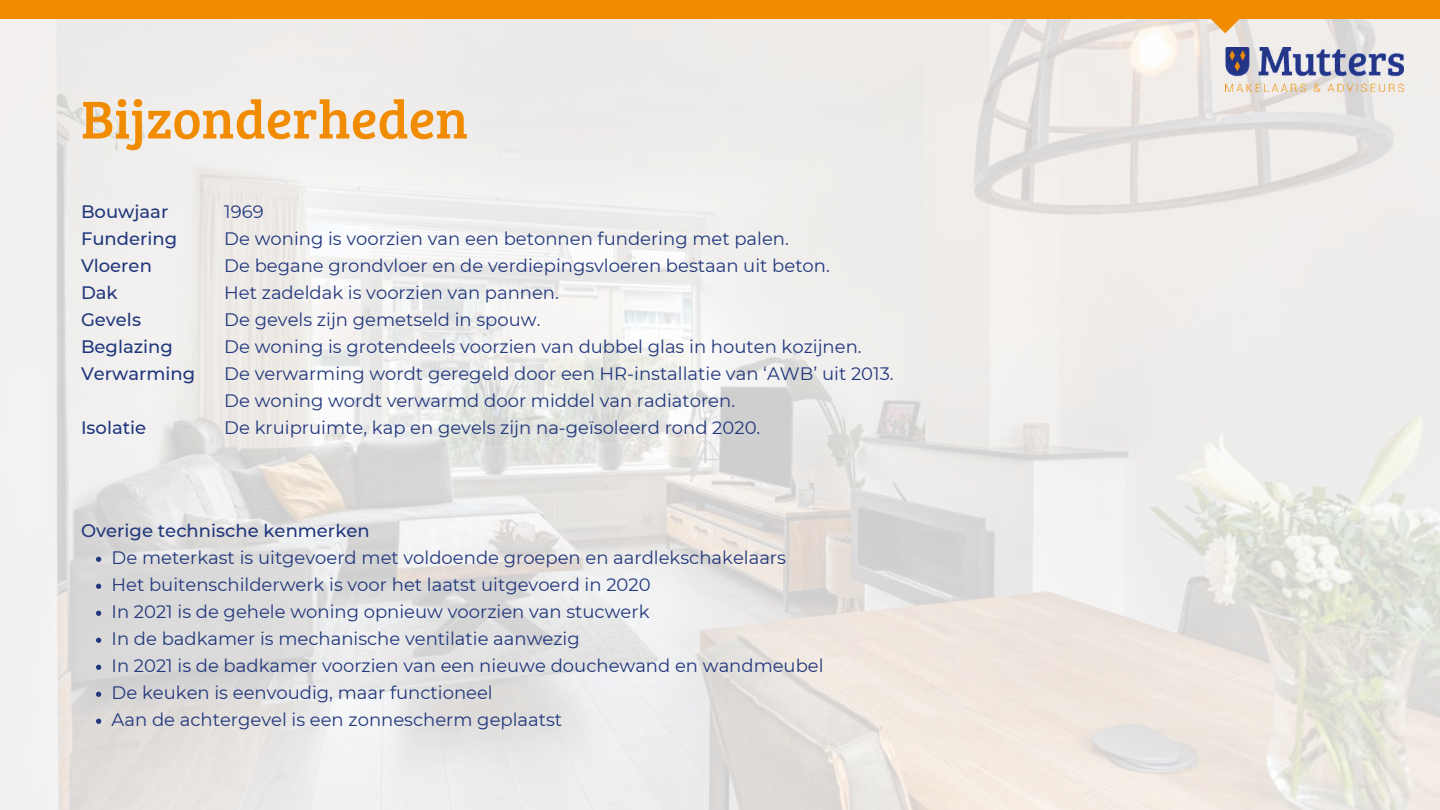
<style>
.page{position:relative;width:1440px;height:810px;background:#fff}
.page>*{position:absolute;margin:0;border:0;box-sizing:border-box;transform-origin:0 0}
.t1{font:55px "Bree Serif";color:#f18b00}
.t2{font:18px/27px "Montserrat";color:#22387d}
.t3{font:500 18px/27px "Montserrat";color:#22387d}
</style>
<div class="page">
<img style="left:0;top:19px;width:1440px;height:791px">
<div style="left:0;top:0;width:1440px;height:19px;background:#f18b00"></div>
<svg style="left:1181px;top:19px;width:89px;height:14px"></svg>
<img style="left:1226px;top:48px;width:178px;height:44px">
<svg style="left:96px;top:557px;width:5px;height:5px"></svg>
<svg style="left:96px;top:584px;width:5px;height:5px"></svg>
<svg style="left:96px;top:611px;width:5px;height:5px"></svg>
<svg style="left:96px;top:638px;width:5px;height:5px"></svg>
<svg style="left:96px;top:665px;width:5px;height:5px"></svg>
<svg style="left:96px;top:692px;width:5px;height:5px"></svg>
<svg style="left:96px;top:719px;width:5px;height:5px"></svg>
<h1 class="t1" style="left:81px;top:79px;width:389px">Bijzonderheden</h1>
<p class="t3" style="left:81px;top:198px;width:116px">Bouwjaar<br>Fundering<br>Vloeren<br>Dak<br>Gevels<br>Beglazing<br>Verwarming</p>
<p class="t3" style="left:81px;top:414px;width:67px">Isolatie</p>
<p class="t2" style="left:224px;top:198px;width:671px">1969<br>De woning is voorzien van een betonnen fundering met palen.<br>De begane grondvloer en de verdiepingsvloeren bestaan uit beton.<br>Het zadeldak is voorzien van pannen.<br>De gevels zijn gemetseld in spouw.<br>De woning is grotendeels voorzien van dubbel glas in houten kozijnen.<br>De verwarming wordt geregeld door een HR-installatie van ‘AWB’ uit 2013.<br>De woning wordt verwarmd door middel van radiatoren.<br>De kruipruimte, kap en gevels zijn na-geïsoleerd rond 2020.</p>
<p class="t3" style="left:81px;top:517px;width:290px">Overige technische kenmerken</p>
<p class="t2" style="left:112px;top:544px;width:714px">De meterkast is uitgevoerd met voldoende groepen en aardlekschakelaars<br>Het buitenschilderwerk is voor het laatst uitgevoerd in 2020<br>In 2021 is de gehele woning opnieuw voorzien van stucwerk<br>In de badkamer is mechanische ventilatie aanwezig<br>In 2021 is de badkamer voorzien van een nieuwe douchewand en wandmeubel De keuken is eenvoudig, maar functioneel<br>Aan de achtergevel is een zonnescherm geplaatst</p>
</div>
